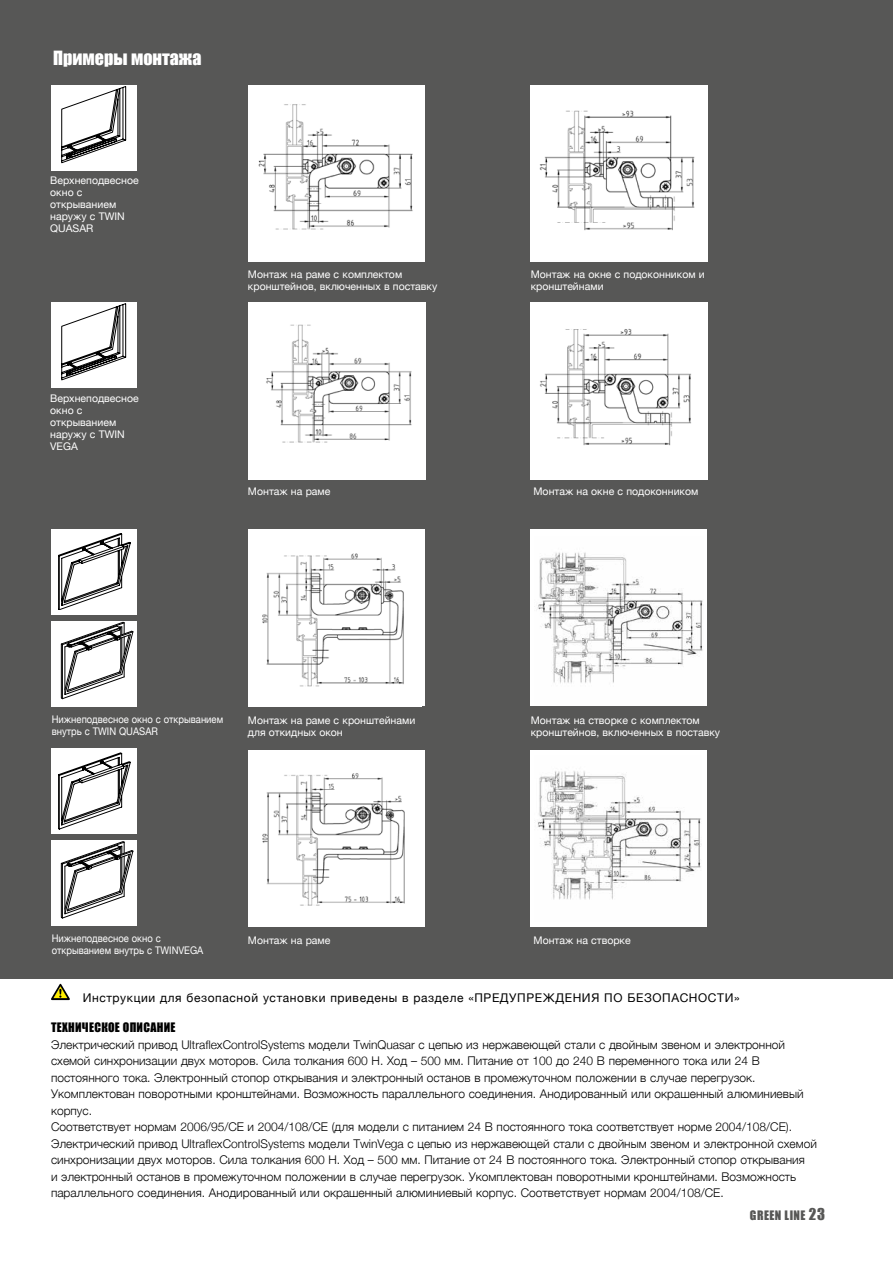
<style>
.page{position:relative;width:893px;height:1263px;background:#fff}
.page>*{position:absolute;margin:0;border:0;box-sizing:border-box;transform-origin:0 0}
.t1{font:18px "Impact";color:#fff}
.t2{font:300 12px/16.5px "Helvetica Neue";color:#000}
.t3{font:12px "Helvetica Neue";letter-spacing:.05em;color:#000}
.t4{font:12px "Impact";letter-spacing:.025em;color:#000}
.t5{font:12px "Impact";letter-spacing:.04em;color:#575756}
.t6{font:10.5px/12px "Helvetica Neue";color:#fff}
.t7{font:10.5px/12px "Helvetica Neue";color:#fff;scale:.9 1}
.s1{font-size:15px}
</style>
<div class="page">
<svg style="left:51px;top:984px;width:19px;height:16px"></svg>
<div style="left:0;top:0;width:893px;height:978px;background:#575756"></div>
<div style="left:52px;top:85px;width:85px;height:85px;background:#fff"></div>
<svg style="left:61px;top:86px;width:65px;height:77px"></svg>
<div style="left:52px;top:529px;width:85px;height:85px;background:#fff"></div>
<svg style="left:58px;top:533px;width:72px;height:77px"></svg>
<div style="left:52px;top:621px;width:85px;height:85px;background:#fff"></div>
<svg style="left:61px;top:622px;width:72px;height:77px"></svg>
<img style="left:249px;top:303px;width:176px;height:176px">
<img style="left:248px;top:85px;width:177px;height:176px">
<img style="left:531px;top:85px;width:176px;height:176px">
<div style="left:52px;top:748px;width:85px;height:85px;background:#fff"></div>
<svg style="left:58px;top:753px;width:72px;height:76px"></svg>
<div style="left:52px;top:840px;width:85px;height:85px;background:#fff"></div>
<svg style="left:61px;top:841px;width:72px;height:77px"></svg>
<img style="left:531px;top:303px;width:176px;height:176px">
<div style="left:52px;top:302px;width:85px;height:85px;background:#fff"></div>
<svg style="left:61px;top:303px;width:65px;height:77px"></svg>
<div style="left:249px;top:750px;width:176px;height:177px;background:#fff"></div>
<img style="left:262px;top:773px;width:143px;height:133px">
<div style="left:248px;top:530px;width:177px;height:176px;background:#fff"></div>
<img style="left:262px;top:553px;width:142px;height:134px">
<div style="left:531px;top:530px;width:176px;height:176px;background:#fff"></div>
<img style="left:538px;top:552px;width:165px;height:132px">
<div style="left:531px;top:750px;width:176px;height:177px;background:#fff"></div>
<img style="left:538px;top:771px;width:163px;height:129px">
<h1 class="t1" style="left:53px;top:44px;width:150px">Примеры монтажа</h1>
<p class="t6" style="left:50px;top:175px;width:90px">Верхнеподвесное окно с открыванием наружу с TWIN<br>QUASAR</p>
<p class="t6" style="left:50px;top:392px;width:90px">Верхнеподвесное окно с открыванием наружу с TWIN<br>VEGA</p>
<p class="t6" style="left:248px;top:268px;width:191px">Монтаж на раме с комплектом кронштейнов, включенных в поставку</p>
<p class="t6" style="left:531px;top:268px;width:176px">Монтаж на окне с подоконником и кронштейнами</p>
<p class="t6" style="left:248px;top:486px;width:84px">Монтаж на раме</p>
<p class="t6" style="left:533px;top:486px;width:166px">Монтаж на окне с подоконником</p>
<p class="t7" style="left:52px;top:714px;width:192px">Нижнеподвесное окно с открыванием внутрь с TWIN QUASAR</p>
<p class="t6" style="left:248px;top:715px;width:169px">Монтаж на раме с кронштейнами для откидных окон</p>
<p class="t6" style="left:531px;top:715px;width:191px">Монтаж на створке с комплектом кронштейнов, включенных в поставку</p>
<p class="t7" style="left:52px;top:933px;width:170px">Нижнеподвесное окно с открыванием внутрь с TWINVEGA</p>
<p class="t6" style="left:248px;top:935px;width:84px">Монтаж на раме</p>
<p class="t6" style="left:533px;top:935px;width:99px">Монтаж на створке</p>
<p class="t3" style="left:83px;top:989px;width:658px">Инструкции для безопасной установки приведены в разделе «ПРЕДУПРЕЖДЕНИЯ ПО БЕЗОПАСНОСТИ»</p>
<p class="t4" style="left:51px;top:1018px;width:126px">ТЕХНИЧЕСКОЕ ОПИСАНИЕ</p>
<p class="t2" style="left:51px;top:1035px;width:767px">Электрический привод UltraflexControlSystems модели TwinQuasar с цепью из нержавеющей стали с двойным звеном и электронной схемой синхронизации двух моторов. Сила толкания 600 Н. Ход – 500 мм. Питание от 100 до 240 В переменного тока или 24 В постоянного тока. Электронный стопор открывания и электронный останов в промежуточном положении в случае перегрузок.<br>Укомплектован поворотными кронштейнами. Возможность параллельного соединения. Анодированный или окрашенный алюминиевый корпус.<br>Соответствует нормам 2006/95/СЕ и 2004/108/СЕ (для модели с питанием 24 В постоянного тока соответствует норме 2004/108/СЕ).<br>Электрический привод UltraflexControlSystems модели TwinVega с цепью из нержавеющей стали с двойным звеном и электронной схемой синхронизации двух моторов. Сила толкания 600 Н. Ход – 500 мм. Питание от 24 В постоянного тока. Электронный стопор открывания<br>и электронный останов в промежуточном положении в случае перегрузок. Укомплектован поворотными кронштейнами. Возможность параллельного соединения. Анодированный или окрашенный алюминиевый корпус. Соответствует нормам 2004/108/СЕ.</p>
<p class="t5" style="left:750px;top:1205px;width:76px">GREEN LINE <span class="s1">23</span></p>
</div>
